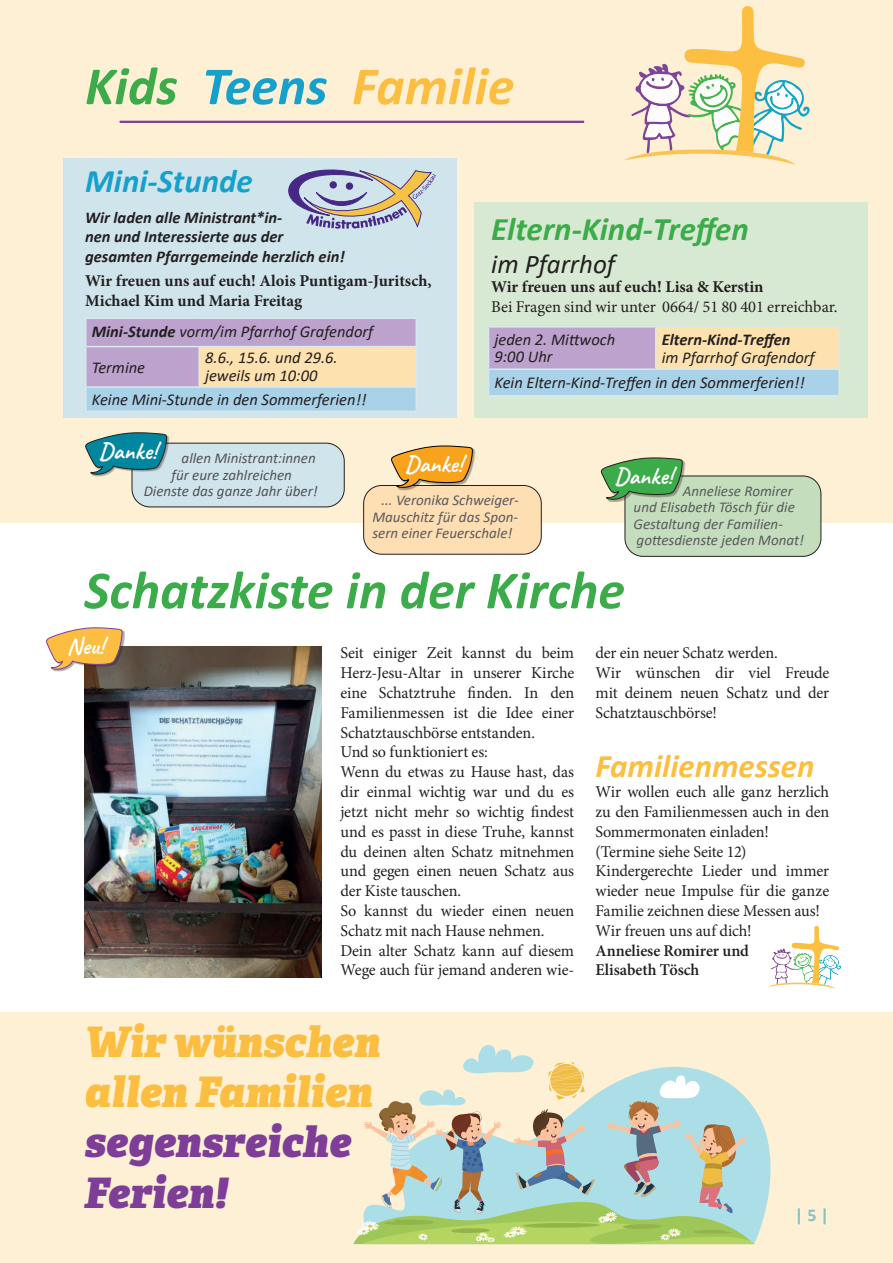
<style>
.page{position:relative;width:893px;height:1263px;background:#fdf0d5}
.page>*{position:absolute;margin:0;border:0;box-sizing:border-box;transform-origin:0 0}
.t1{font:italic 700 54px "Calibri";color:#3bac49}
.t2{font:italic 700 54px "Calibri";color:#fbbe40}
.t3{font:italic 800 42px/50.4px "Adelle";color:#fbbe40}
.t4{font:italic 800 42px/50.4px "Adelle";color:#7e3e98}
.t5{font:italic 700 33px "Calibri";color:#3bac49}
.t6{font:italic 700 33px "Calibri";color:#fbbe40}
.t7{font:italic 700 33px "Calibri";color:#15a1cc}
.t8{font:italic 27px "Calibri";color:#231f20}
.t9{font:700 23.85px "Caveat";color:#fff}
.t10{font:700 18px "Calibri";color:#88c1c5}
.t11{font:16.5px/19.8px "Minion Pro";letter-spacing:-.01em;color:#231f20}
.t12{font:italic 16.5px/18px "Calibri";color:#231f20}
.t13{font:italic 700 16.5px/19.8px "Calibri";color:#231f20}
.t14{font:700 16.5px/19.5px "Minion Pro";color:#231f20}
.t15{font:600 16.5px/19.8px "Minion Pro";letter-spacing:-.005em;color:#231f20}
.t16{font:italic 15px/16.5px "Calibri";color:#5a5a5d}
.t17{font:italic 15px "Calibri";color:#535355}
.s1{color:#3bac49}
.s2{color:#15a1cc}
.s3{font-weight:700}
</style>
<div class="page">
<div style="left:0;top:524px;width:893px;height:488px;background:#fff"></div>
<div style="left:64px;top:158px;width:393px;height:260px;background:#d0e4eb"></div>
<svg style="left:288px;top:169px;width:148px;height:60px"></svg>
<hr style="left:85px;top:318px;width:114px;height:1px;background:#d9e9eb">
<hr style="left:85px;top:319px;width:2px;height:27px;background:#d9e9eb">
<hr style="left:85px;top:346px;width:114px;height:1px;background:#d9e9eb">
<hr style="left:85px;top:347px;width:2px;height:39px;background:#d9e9eb">
<hr style="left:85px;top:386px;width:114px;height:2px;background:#d9e9eb">
<hr style="left:85px;top:388px;width:2px;height:23px;background:#d9e9eb">
<hr style="left:85px;top:411px;width:114px;height:1px;background:#d9e9eb">
<hr style="left:199px;top:411px;width:218px;height:1px;background:#d9e9eb">
<svg style="left:86px;top:319px;width:331px;height:92px;background:#cac2cb"></svg>
<div style="left:474px;top:202px;width:393px;height:216px;background:#d7e9d2"></div>
<div style="left:488px;top:327px;width:168px;height:42px;background:#bca2cc"></div>
<div style="left:656px;top:327px;width:183px;height:42px;background:#fde1ae"></div>
<div style="left:488px;top:369px;width:351px;height:27px;background:#a9d1e7"></div>
<hr style="left:488px;top:326px;width:168px;height:2px;background:#d9e9eb">
<hr style="left:488px;top:328px;width:1px;height:40px;background:#d9e9eb">
<hr style="left:488px;top:368px;width:168px;height:2px;background:#d9e9eb">
<svg style="left:488px;top:370px;width:1px;height:25px"></svg>
<hr style="left:488px;top:395px;width:168px;height:1px;background:#d9e9eb">
<hr style="left:656px;top:395px;width:184px;height:1px;background:#d9e9eb">
<hr style="left:656px;top:326px;width:184px;height:2px;background:#d9e9eb">
<hr style="left:655px;top:328px;width:1px;height:40px;background:#d9e9eb">
<hr style="left:838px;top:328px;width:2px;height:40px;background:#d9e9eb">
<hr style="left:656px;top:368px;width:184px;height:2px;background:#d9e9eb">
<hr style="left:838px;top:370px;width:2px;height:25px;background:#d9e9eb">
<div style="left:132px;top:443px;width:212px;height:64px;background:#d0e4eb;border-radius:18px"></div>
<div style="left:132px;top:443px;width:212px;height:64px;border:1px solid #231f20;border-radius:18px"></div>
<div style="left:86px;top:433px;width:83px;height:44px;background:#231f20;opacity:.38"></div>
<svg style="left:85px;top:432px;width:82px;height:43px"></svg>
<div style="left:625px;top:476px;width:196px;height:80px;background:#c4debd;border-radius:18px"></div>
<div style="left:625px;top:476px;width:196px;height:80px;border:1px solid #231f20;border-radius:18px"></div>
<div style="left:602px;top:458px;width:83px;height:44px;background:#231f20;opacity:.38"></div>
<svg style="left:600px;top:457px;width:82px;height:43px"></svg>
<hr style="left:120px;top:121px;width:464px;height:2px;background:#7e3e98">
<svg style="left:624px;top:6px;width:186px;height:159px"></svg>
<svg style="left:754px;top:1108px;width:17px;height:136px;fill:#abdee7"></svg>
<svg style="left:353px;top:1045px;width:401px;height:199px"></svg>
<img style="left:84px;top:646px;width:237px;height:332px">
<div style="left:47px;top:628px;width:78px;height:44px;background:#231f20;opacity:.38"></div>
<svg style="left:46px;top:627px;width:76px;height:43px;background:#e3b463"></svg>
<svg style="left:768px;top:926px;width:73px;height:62px"></svg>
<div style="left:364px;top:485px;width:177px;height:69px;background:#fedeb3;border-radius:18px"></div>
<div style="left:363px;top:485px;width:178px;height:69px;border:1px solid #231f20;border-radius:18px"></div>
<div style="left:392px;top:447px;width:83px;height:43px;background:#231f20;opacity:.38"></div>
<svg style="left:390px;top:445px;width:83px;height:43px"></svg>
<h1 class="t2" style="left:85px;top:48px;width:431px"><span class="s1">Kids</span> <span class="s2">Teens</span> Familie</h1>
<h3 class="t7" style="left:85px;top:158px;width:169px">Mini-Stunde</h3>
<p class="t13" style="left:85px;top:207px;width:261px">Wir laden alle Ministrant*in-<br>nen und Interessierte aus der gesamten Pfarrgemeinde herzlich ein!</p>
<p class="t14" style="left:85px;top:271px;width:348px">Wir freuen uns auf euch! Alois Puntigam-Juritsch,<br>Michael Kim und Maria Freitag</p>
<p class="t12" style="left:92px;top:321px;width:283px"><span class="s3">Mini-Stunde</span> vorm/im Pfarrhof Grafendorf</p>
<p class="t12" style="left:92px;top:358px;width:55px">Termine</p>
<p class="t12" style="left:205px;top:348px;width:134px">8.6., 15.6. und 29.6. jeweils um 10:00</p>
<p class="t12" style="left:92px;top:390px;width:276px">Keine Mini-Stunde in den Sommerferien!!</p>
<h3 class="t5" style="left:491px;top:206px;width:259px">Eltern-Kind-Treffen</h3>
<h3 class="t8" style="left:491px;top:245px;width:126px">im Pfarrhof</h3>
<p class="t14" style="left:491px;top:277px;width:274px">Wir freuen uns auf euch! Lisa &amp; Kerstin</p>
<p class="t11" style="left:491px;top:297px;width:348px">Bei Fragen sind wir unter 0664/ 51 80 401 erreichbar.</p>
<p class="t12" style="left:494px;top:330px;width:122px;line-height:17.2px">jeden 2. Mittwoch<br>9:00 Uhr</p>
<p class="t13" style="left:662px;top:329px;width:130px">Eltern-Kind-Treffen</p>
<p class="t12" style="left:494px;top:345px;width:322px;line-height:24.3px;text-indent:167px">im Pfarrhof Grafendorf<br>Kein Eltern-Kind-Treffen in den Sommerferien!!</p>
<h3 class="t9" style="left:99px;top:436px;width:59px">Danke!</h3>
<p class="t17" style="left:182px;top:448px;width:136px">allen Ministrant:innen</p>
<p class="t17" style="left:171px;top:464px;width:122px">für eure zahlreichen</p>
<p class="t17" style="left:144px;top:481px;width:176px">Dienste das ganze Jahr über!</p>
<h3 class="t9" style="left:405px;top:449px;width:59px">Danke!</h3>
<p class="t16" style="left:372px;top:491px;width:148px;text-align:justify;text-indent:9px">... Veronika Schweiger-Mauschitz für das Spon&shy;sern einer Feuerschale!</p>
<h3 class="t9" style="left:615px;top:461px;width:59px">Danke!</h3>
<p class="t16" style="left:634px;top:482px;width:172px;text-indent:49px">Anneliese Romirer und Elisabeth Tösch für die<br>Gestaltung der Familien&shy;gottesdienste jeden Monat!</p>
<h1 class="t1" style="left:84px;top:552px;width:542px">Schatzkiste in der Kirche</h1>
<h3 class="t9" style="left:68px;top:631px;width:37px">Neu!</h3>
<p class="t11" style="left:340px;top:643px;width:235px">Seit einiger Zeit kannst du beim<br>Herz-Jesu-Altar in unserer Kirche eine Schatztruhe finden. In den<br>Familienmessen ist die Idee einer<br>Schatztauschbörse entstanden.<br>Und so funktioniert es:<br>Wenn du etwas zu Hause hast, das dir einmal wichtig war und du es jetzt nicht mehr so wichtig findest und es passt in diese Truhe, kannst du deinen alten Schatz mitnehmen und gegen einen neuen Schatz aus der Kiste tauschen.<br>So kannst du wieder einen neuen<br>Schatz mit nach Hause nehmen.<br>Dein alter Schatz kann auf diesem<br>Wege auch für jemand anderen wie-</p>
<p class="t11" style="left:595px;top:643px;width:235px">der ein neuer Schatz werden.<br>Wir wünschen dir viel Freude mit deinem neuen Schatz und der<br>Schatztauschbörse!</p>
<h3 class="t6" style="left:595px;top:743px;width:220px">Familienmessen</h3>
<p class="t11" style="left:595px;top:782px;width:235px">Wir wollen euch alle ganz herzlich zu den Familienmessen auch in den<br>Sommermonaten einladen! (Termine siehe Seite 12)<br>Kindergerechte Lieder und immer wieder neue Impulse für die ganze<br>Familie zeichnen diese Messen aus!<br>Wir freuen uns auf dich!</p>
<p class="t15" style="left:595px;top:940px;width:155px">Anneliese Romirer und<br>Elisabeth Tösch</p>
<h2 class="t3" style="left:84px;top:1017px;width:297px">Wir wünschen allen Familien</h2>
<h2 class="t4" style="left:84px;top:1117px;width:268px">segensreiche<br>Ferien!</h2>
<p class="t10" style="left:795px;top:1202px;width:36px">| 5 |</p>
</div>
